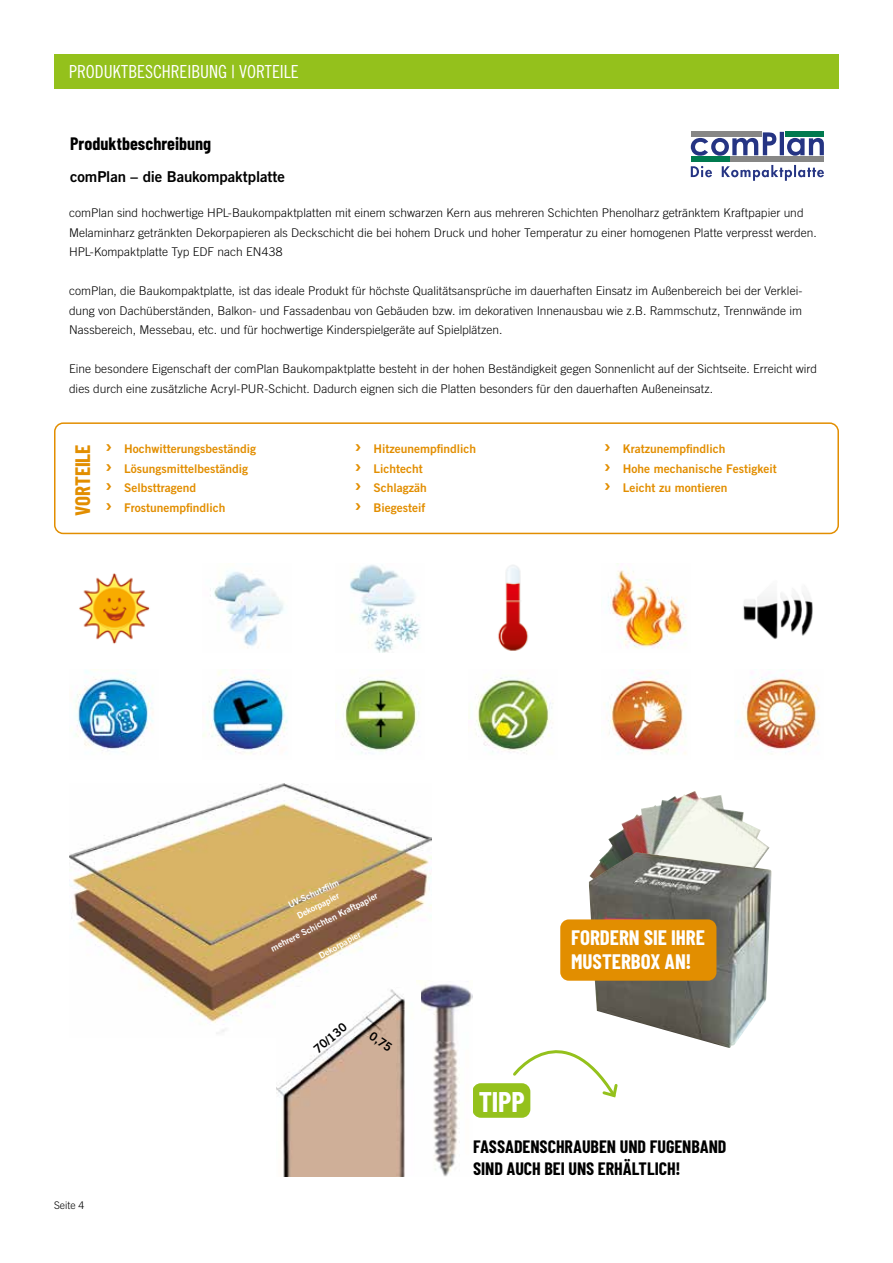
<style>
.page{position:relative;width:893px;height:1263px;background:#fff}
.page>*{position:absolute;margin:0;border:0;box-sizing:border-box;transform-origin:0 0}
.t1{font:700 28.5px "Barlow Condensed";color:#fff}
.t2{font:700 21px/24px "Barlow Condensed";color:#fff}
.t3{font:700 21px "Barlow Condensed";letter-spacing:-.005em;color:#e28e00}
.t4{font:700 18px/22.5px "Barlow Condensed";color:#000}
.t5{font:18px "Trade Gothic LT Std Cn 18";letter-spacing:-.005em;color:#fff}
.t6{font:15px "Trade Gothic LT Std Bd 2";letter-spacing:-.01em;color:#000}
.t7{font:300 12px/19.5px "Trade Gothic LT Std";color:#000}
.t8{font:12px/19.5px "Trade Gothic LT Std Bd 2";color:#e28e00}
.t9{font:12px "Trade Gothic LT Std Bd 2";color:#000}
.t10{font:300 10.5px "Trade Gothic LT Std";color:#000}
.t11{font:8.85px/17.4px "Trade Gothic LT Std Bd 2";color:#fff;text-align:center}
.s1{font-size:21px}
</style>
<div class="page">
<div style="left:472px;top:1083px;width:58px;height:35px;background:#94c11c;border-radius:9px"></div>
<div style="left:54px;top:54px;width:785px;height:34px;background:#94c11c"></div>
<div style="left:730px;top:156px;width:94px;height:6px;background:#878786"></div>
<div style="left:691px;top:156px;width:39px;height:6px;background:#007a4f"></div>
<svg style="left:691px;top:132px;width:133px;height:24px"></svg>
<svg style="left:691px;top:165px;width:133px;height:16px"></svg>
<img style="left:79px;top:573px;width:71px;height:71px">
<img style="left:608px;top:569px;width:79px;height:80px">
<img style="left:202px;top:671px;width:86px;height:83px">
<img style="left:336px;top:678px;width:84px;height:76px">
<img style="left:604px;top:672px;width:82px;height:82px">
<img style="left:468px;top:677px;width:85px;height:76px">
<img style="left:737px;top:672px;width:83px;height:82px">
<img style="left:350px;top:564px;width:70px;height:89px">
<img style="left:75px;top:670px;width:78px;height:82px">
<img style="left:498px;top:565px;width:31px;height:86px">
<img style="left:210px;top:571px;width:74px;height:77px">
<img style="left:743px;top:589px;width:70px;height:50px">
<img style="left:69px;top:783px;width:363px;height:251px">
<img style="left:608px;top:791px;width:162px;height:61px">
<img style="left:588px;top:852px;width:184px;height:196px">
<div style="left:560px;top:919px;width:156px;height:62px;background:#e28e00;border-radius:9px"></div>
<div style="left:54px;top:422px;width:785px;height:112px;border:2px solid #e28e00;border-radius:9px"></div>
<img style="left:417px;top:981px;width:55px;height:195px">
<img style="left:277px;top:987px;width:144px;height:189px">
<svg style="left:312px;top:1021px;width:37px;height:33px"></svg>
<svg style="left:512px;top:1011px;width:108px;height:89px"></svg>
<h3 class="t5" style="left:69px;top:60px;width:231px">PRODUKTBESCHREIBUNG | VORTEILE</h3>
<h3 class="t4" style="left:70px;top:132px;width:143px">Produktbeschreibung</h3>
<p class="t6" style="left:70px;top:167px;width:216px">comPlan – die Baukompaktplatte</p>
<p class="t7" style="left:69px;top:203px;width:749px">comPlan sind hochwertige HPL-Baukompaktplatten mit einem schwarzen Kern aus mehreren Schichten Phenolharz getränktem Kraftpapier und<br>Melaminharz getränkten Dekorpapieren als Deckschicht die bei hohem Druck und hoher Temperatur zu einer homogenen Platte verpresst werden.<br>HPL-Kompaktplatte Typ EDF nach EN438</p>
<p class="t7" style="left:69px;top:281px;width:735px;text-align:justify">comPlan, die Baukompaktplatte, ist das ideale Produkt für höchste Qualitätsansprüche im dauerhaften Einsatz im Außenbereich bei der Verklei&shy;dung von Dachüberständen, Balkon- und Fassadenbau von Gebäuden bzw. im dekorativen Innenausbau wie z.B. Rammschutz, Trennwände im Nassbereich, Messebau, etc. und für hochwertige Kinderspielgeräte auf Spielplätzen.</p>
<p class="t7" style="left:69px;top:359px;width:750px">Eine besondere Eigenschaft der comPlan Baukompaktplatte besteht in der hohen Beständigkeit gegen Sonnenlicht auf der Sichtseite. Erreicht wird dies durch eine zusätzliche Acryl-PUR-Schicht. Dadurch eignen sich die Platten besonders für den dauerhaften Außeneinsatz.</p>
<h2 class="t3" style="left:69px;top:516px;width:73px;rotate:-90deg">VORTEILE</h2>
<p class="t8" style="left:105px;top:439px;width:153px"><span class="s1">›</span> Hochwitterungsbeständig <span class="s1">›</span> Lösungsmittelbeständig <span class="s1">›</span> Selbsttragend<br><span class="s1">›</span> Frostunempfindlich</p>
<p class="t8" style="left:355px;top:439px;width:123px"><span class="s1">›</span> Hitzeunempfindlich <span class="s1">›</span> Lichtecht<br><span class="s1">›</span> Schlagzäh<br><span class="s1">›</span> Biegesteif</p>
<p class="t8" style="left:604px;top:439px;width:174px"><span class="s1">›</span> Kratzunempfindlich<br><span class="s1">›</span> Hohe mechanische Festigkeit <span class="s1">›</span> Leicht zu montieren</p>
<p class="t10" style="left:54px;top:1199px;width:32px">Seite 4</p>
<p class="t11" style="left:285px;top:897px;width:57px;rotate:-25deg">UV-Schutzfi lm</p>
<p class="t11" style="left:260px;top:925px;width:120px;rotate:-27deg">Dekorpapier<br>mehrere Schichten Kraftpapier</p>
<p class="t11" style="left:315px;top:948px;width:48px;rotate:-29deg">Dekorpapier</p>
<h2 class="t2" style="left:571px;top:925px;width:135px">FORDERN SIE IHRE<br>MUSTERBOX AN!</h2>
<p class="t9" style="left:311px;top:1045px;width:41px;rotate:-40deg">70/130</p>
<p class="t9" style="left:375px;top:1028px;width:26px;rotate:34deg">0,75</p>
<h1 class="t1" style="left:479px;top:1084px;width:48px">TIPP</h1>
<h3 class="t4" style="left:473px;top:1135px;width:255px">FASSADENSCHRAUBEN UND FUGENBAND<br>SIND AUCH BEI UNS ERHÄLTLICH!</h3>
</div>
